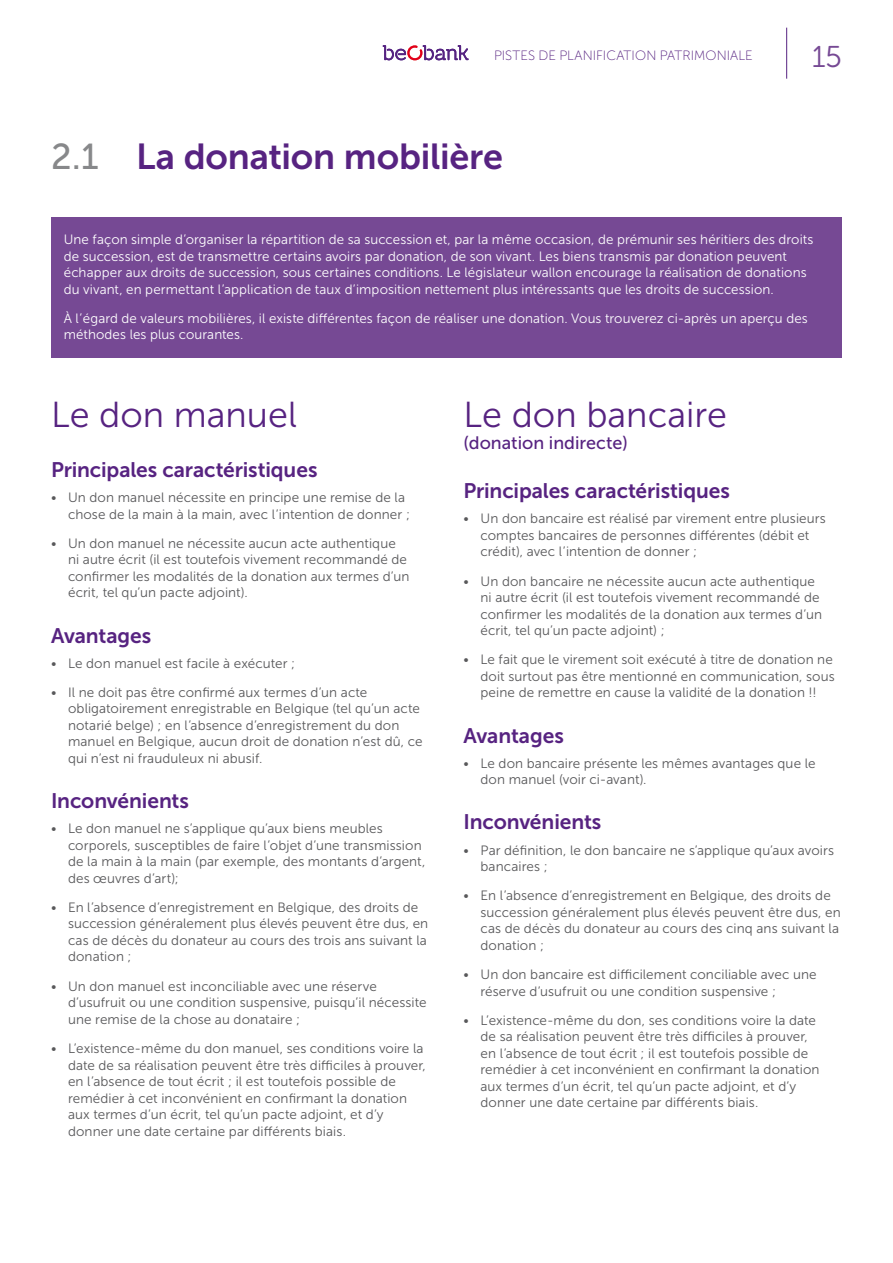
<style>
.page{position:relative;width:893px;height:1263px;background:#fff}
.page>*{position:absolute;margin:0;border:0;box-sizing:border-box;transform-origin:0 0}
.t1{font:36px "Museo Sans 300";color:#572381}
.t2{font:36px "Museo Sans 700";letter-spacing:-.005em;color:#572381}
.t3{font:30px "Museo Sans Rounded 300";color:#764994}
.t4{font:21px "Museo Sans 700";letter-spacing:-.005em;color:#572381}
.t5{font:18px "Museo Sans 500";color:#572381}
.t6{font:13.5px/16.5px "Museo Sans 300";letter-spacing:.005em;color:#58585a}
.t7{font:13.5px/16.5px "Museo Sans 300";letter-spacing:.005em;color:#fff}
.t8{font:13.5px "Museo Sans Rounded 100";letter-spacing:.01em;color:#572381}
.s1{font-family:"Museo Sans 500";color:#87888a}
</style>
<div class="page">
<hr style="left:786px;top:28px;width:1px;height:51px;background:#572381">
<svg style="left:383px;top:45px;width:86px;height:15px"></svg>
<div style="left:51px;top:217px;width:791px;height:140px;background:#764994"></div>
<p class="t8" style="left:494px;top:49px;width:260px">PISTES DE PLANIFICATION PATRIMONIALE</p>
<h2 class="t3" style="left:812px;top:40px;width:31px">15</h2>
<h1 class="t2" style="left:51px;top:136px;width:453px"><span class="s1">2.1</span> La donation mobilière</h1>
<p class="t7" style="left:64px;top:231px;width:751px">Une façon simple d’organiser la répartition de sa succession et, par la même occasion, de prémunir ses héritiers des droits de succession, est de transmettre certains avoirs par donation, de son vivant. Les biens transmis par donation peuvent échapper aux droits de succession, sous certaines conditions. Le législateur wallon encourage la réalisation de donations du vivant, en permettant l’application de taux d’imposition nettement plus intéressants que les droits de succession.</p>
<p class="t7" style="left:64px;top:310px;width:745px">À l’égard de valeurs mobilières, il existe différentes façon de réaliser une donation. Vous trouverez ci-après un aperçu des méthodes les plus courantes.</p>
<h1 class="t1" style="left:51px;top:395px;width:247px">Le don manuel</h1>
<h1 class="t1" style="left:463px;top:395px;width:265px">Le don bancaire</h1>
<h3 class="t5" style="left:463px;top:433px;width:166px">(donation indirecte)</h3>
<h3 class="t4" style="left:51px;top:458px;width:268px">Principales caractéristiques</h3>
<p class="t6" style="left:68px;top:489px;width:343px;text-indent:-17px">• Un don manuel nécessite en principe une remise de la chose de la main à la main, avec l’intention de donner ;</p>
<p class="t6" style="left:68px;top:535px;width:343px;text-indent:-17px">• Un don manuel ne nécessite aucun acte authentique ni autre écrit (il est toutefois vivement recommandé de confirmer les modalités de la donation aux termes d’un écrit, tel qu’un pacte adjoint).</p>
<h3 class="t4" style="left:51px;top:624px;width:102px">Avantages</h3>
<p class="t6" style="left:51px;top:655px;width:246px">• Le don manuel est facile à exécuter ;</p>
<p class="t6" style="left:68px;top:684px;width:356px;text-indent:-17px">• Il ne doit pas être confirmé aux termes d’un acte obligatoirement enregistrable en Belgique (tel qu’un acte notarié belge) ; en l’absence d’enregistrement du don manuel en Belgique, aucun droit de donation n’est dû, ce qui n’est ni frauduleux ni abusif.</p>
<h3 class="t4" style="left:51px;top:789px;width:139px">Inconvénients</h3>
<p class="t6" style="left:68px;top:820px;width:359px;text-indent:-17px">• Le don manuel ne s’applique qu’aux biens meubles corporels, susceptibles de faire l’objet d’une transmission de la main à la main (par exemple, des montants d’argent, des œuvres d’art);</p>
<p class="t6" style="left:68px;top:899px;width:362px;text-indent:-17px">• En l’absence d’enregistrement en Belgique, des droits de succession généralement plus élevés peuvent être dus, en cas de décès du donateur au cours des trois ans suivant la donation ;</p>
<p class="t6" style="left:68px;top:978px;width:360px;text-indent:-17px">• Un don manuel est inconciliable avec une réserve d’usufruit ou une condition suspensive, puisqu’il nécessite une remise de la chose au donataire ;</p>
<p class="t6" style="left:68px;top:1040px;width:359px;text-indent:-17px">• L’existence-même du don manuel, ses conditions voire la date de sa réalisation peuvent être très difficiles à prouver, en l’absence de tout écrit ; il est toutefois possible de remédier à cet inconvénient en confirmant la donation aux termes d’un écrit, tel qu’un pacte adjoint, et d’y donner une date certaine par différents biais.</p>
<h3 class="t4" style="left:463px;top:479px;width:268px">Principales caractéristiques</h3>
<p class="t6" style="left:480px;top:511px;width:347px;text-indent:-17px">• Un don bancaire est réalisé par virement entre plusieurs comptes bancaires de personnes différentes (débit et crédit), avec l’intention de donner ;</p>
<p class="t6" style="left:480px;top:573px;width:343px;text-indent:-17px">• Un don bancaire ne nécessite aucun acte authentique ni autre écrit (il est toutefois vivement recommandé de confirmer les modalités de la donation aux termes d’un écrit, tel qu’un pacte adjoint) ;</p>
<p class="t6" style="left:480px;top:652px;width:356px;text-indent:-17px">• Le fait que le virement soit exécuté à titre de donation ne doit surtout pas être mentionné en communication, sous peine de remettre en cause la validité de la donation !!</p>
<h3 class="t4" style="left:463px;top:724px;width:102px">Avantages</h3>
<p class="t6" style="left:480px;top:755px;width:337px;text-indent:-17px">• Le don bancaire présente les mêmes avantages que le don manuel (voir ci-avant).</p>
<h3 class="t4" style="left:463px;top:810px;width:139px">Inconvénients</h3>
<p class="t6" style="left:480px;top:842px;width:355px;text-indent:-17px">• Par définition, le don bancaire ne s’applique qu’aux avoirs bancaires ;</p>
<p class="t6" style="left:480px;top:887px;width:362px;text-indent:-17px">• En l’absence d’enregistrement en Belgique, des droits de succession généralement plus élevés peuvent être dus, en cas de décès du donateur au cours des cinq ans suivant la donation ;</p>
<p class="t6" style="left:480px;top:966px;width:338px;text-indent:-17px">• Un don bancaire est difficilement conciliable avec une réserve d’usufruit ou une condition suspensive ;</p>
<p class="t6" style="left:480px;top:1012px;width:341px;text-indent:-17px">• L’existence-même du don, ses conditions voire la date de sa réalisation peuvent être très difficiles à prouver, en l’absence de tout écrit ; il est toutefois possible de remédier à cet inconvénient en confirmant la donation aux termes d’un écrit, tel qu’un pacte adjoint, et d’y donner une date certaine par différents biais.</p>
</div>
